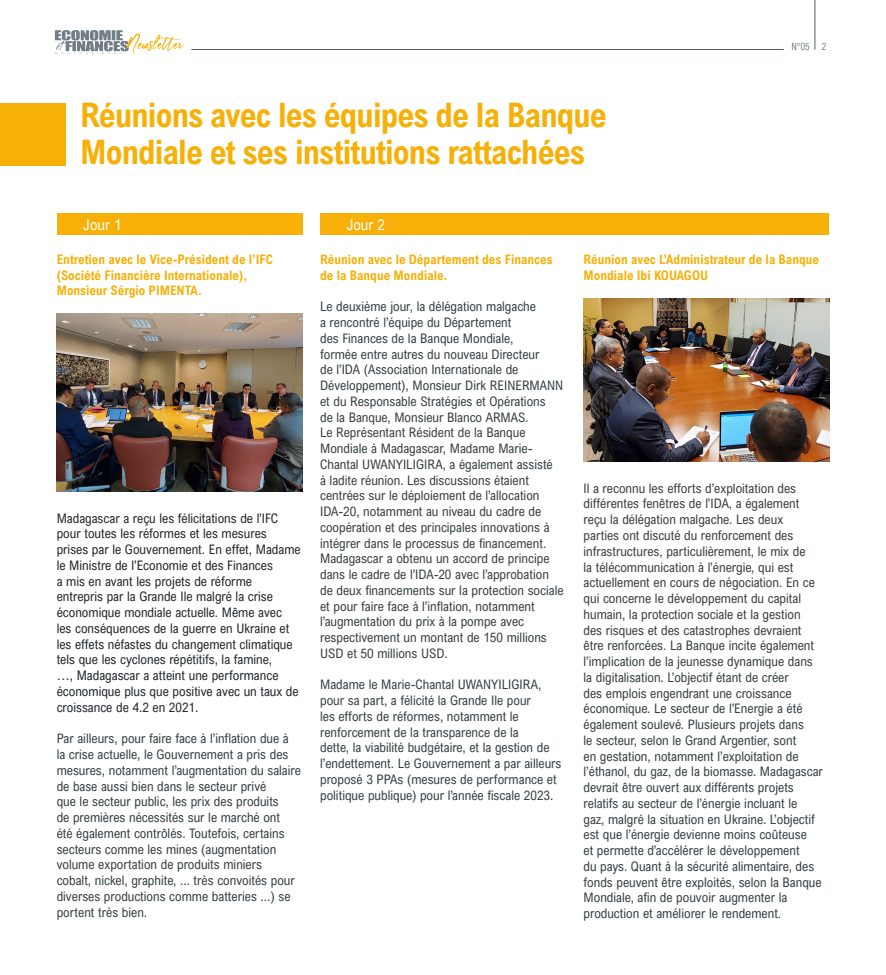
<style>
.page{position:relative;width:886px;height:975px;background:#fff}
.page>*{position:absolute;margin:0;border:0;box-sizing:border-box;transform-origin:0 0}
.t1{font:700 33.75px/36.2px "Arial Nova Cond";letter-spacing:-.025em;color:#f6b008}
.t2{font:15px "Arial Nova Cond";color:#fff}
.t3{font:13.12px/15.8px "Arial Nova Cond";color:#363e41}
.t4{font:13.12px/15.8px "Arial Nova Cond";color:#212529}
.t5{font:700 13.12px/15.8px "Arial Nova Cond";color:#f6b008}
.t6{font:300 10px "Arial Nova Cond";color:#535d62}
</style>
<div class="page">
<hr style="left:191px;top:49px;width:593px;height:1px;background:#535d62">
<hr style="left:815px;top:0;width:1px;height:49px;background:#535d62">
<svg style="left:55px;top:30px;width:129px;height:24px"></svg>
<div style="left:0;top:103px;width:66px;height:62px;background:#f6b008"></div>
<img style="left:57px;top:314px;width:245px;height:177px">
<div style="left:57px;top:214px;width:245px;height:21px;background:#f6b008"></div>
<div style="left:320px;top:214px;width:509px;height:21px;background:#f6b008"></div>
<img style="left:583px;top:298px;width:246px;height:163px">
<h1 class="t1" style="left:80px;top:96px;width:528px">Réunions avec les équipes de la Banque<br>Mondiale et ses institutions rattachées</h1>
<p class="t6" style="left:791px;top:40px;width:37px">N°05 2</p>
<p class="t2" style="left:83px;top:215px;width:40px">Jour 1</p>
<p class="t2" style="left:347px;top:215px;width:40px">Jour 2</p>
<p class="t5" style="left:320px;top:251px;width:234px">Réunion avec le Département des Finances de la Banque Mondiale.</p>
<p class="t3" style="left:320px;top:298px;width:245px">Le deuxième jour, la délégation malgache<br>a rencontré l’équipe du Département<br>des Finances de la Banque Mondiale,<br>formée entre autres du nouveau Directeur<br>de l’IDA (Association Internationale de Développement), Monsieur Dirk REINERMANN et du Responsable Stratégies et Opérations<br>de la Banque, Monsieur Blanco ARMAS.<br>Le Représentant Résident de la Banque Mondiale à Madagascar, Madame Marie-Chantal UWANYILIGIRA, a également assisté<br>à ladite réunion. Les discussions étaient centrées sur le déploiement de l’allocation IDA-20, notamment au niveau du cadre de coopération et des principales innovations à intégrer dans le processus de financement.<br>Madagascar a obtenu un accord de principe dans le cadre de l’IDA-20 avec l’approbation de deux financements sur la protection sociale et pour faire face à l’inflation, notamment l’augmentation du prix à la pompe avec respectivement un montant de 150 millions USD et 50 millions USD.</p>
<p class="t3" style="left:320px;top:676px;width:243px">Madame le Marie-Chantal UWANYILIGIRA, pour sa part, a félicité la Grande Ile pour<br>les efforts de réformes, notamment le renforcement de la transparence de la<br>dette, la viabilité budgétaire, et la gestion de l’endettement. Le Gouvernement a par ailleurs proposé 3 PPAs (mesures de performance et politique publique) pour l’année fiscale 2023.</p>
<p class="t5" style="left:57px;top:251px;width:218px">Entretien avec le Vice-Président de l’IFC (Société Financière Internationale),<br>Monsieur Sérgio PIMENTA.</p>
<p class="t4" style="left:57px;top:510px;width:245px">Madagascar a reçu les félicitations de l’IFC pour toutes les réformes et les mesures prises par le Gouvernement. En effet, Madame le Ministre de l’Economie et des Finances<br>a mis en avant les projets de réforme entrepris par la Grande Ile malgré la crise économique mondiale actuelle. Même avec<br>les conséquences de la guerre en Ukraine et les effets néfastes du changement climatique tels que les cyclones répétitifs, la famine,<br>…, Madagascar a atteint une performance économique plus que positive avec un taux de croissance de 4.2 en 2021.</p>
<p class="t3" style="left:57px;top:730px;width:246px">Par ailleurs, pour faire face à l’inflation due à<br>la crise actuelle, le Gouvernement a pris des mesures, notamment l’augmentation du salaire de base aussi bien dans le secteur privé<br>que le secteur public, les prix des produits<br>de premières nécessités sur le marché ont<br>été également contrôlés. Toutefois, certains secteurs comme les mines (augmentation volume exportation de produits miniers<br>cobalt, nickel, graphite, ... très convoités pour diverses productions comme batteries ...) se portent très bien.</p>
<p class="t5" style="left:583px;top:251px;width:237px">Réunion avec L’Administrateur de la Banque<br>Mondiale Ibi KOUAGOU</p>
<p class="t3" style="left:583px;top:480px;width:241px">Il a reconnu les efforts d’exploitation des différentes fenêtres de l’IDA, a également reçu la délégation malgache. Les deux<br>parties ont discuté du renforcement des infrastructures, particulièrement, le mix de<br>la télécommunication à l’énergie, qui est actuellement en cours de négociation. En ce qui concerne le développement du capital humain, la protection sociale et la gestion<br>des risques et des catastrophes devraient être renforcées. La Banque incite également l’implication de la jeunesse dynamique dans la digitalisation. L’objectif étant de créer<br>des emplois engendrant une croissance économique. Le secteur de l’Energie a été également soulevé. Plusieurs projets dans<br>le secteur, selon le Grand Argentier, sont<br>en gestation, notamment l’exploitation de l’éthanol, du gaz, de la biomasse. Madagascar devrait être ouvert aux différents projets relatifs au secteur de l’énergie incluant le<br>gaz, malgré la situation en Ukraine. L’objectif est que l’énergie devienne moins coûteuse<br>et permette d’accélérer le développement<br>du pays. Quant à la sécurité alimentaire, des fonds peuvent être exploités, selon la Banque Mondiale, afin de pouvoir augmenter la production et améliorer le rendement.</p>
</div>
